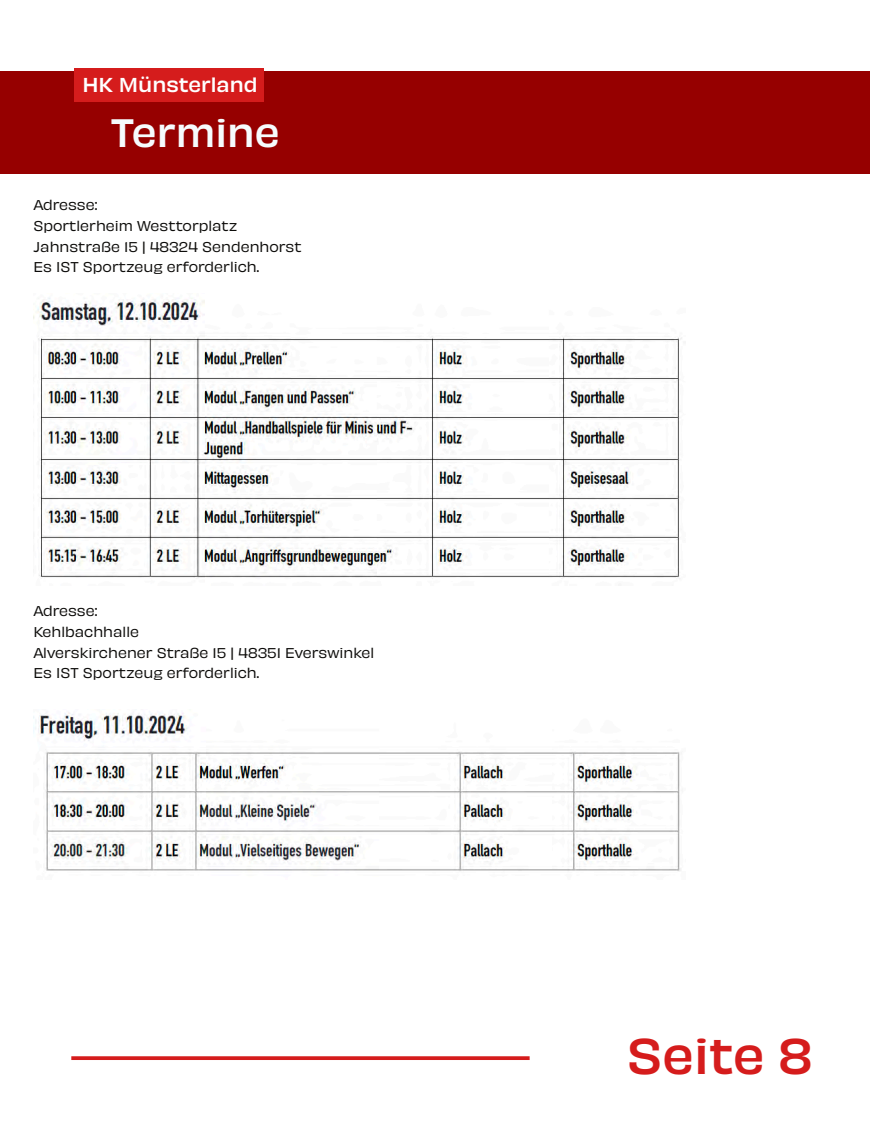
<style>
.page{position:relative;width:870px;height:1125px;background:#fff}
.page>*{position:absolute;margin:0;border:0;box-sizing:border-box;transform-origin:0 0}
.t1{font:500 46.62px "Obviously";color:#d51c1c}
.t2{font:500 37px "Obviously";color:#f6fbfd}
.t3{font:500 18.75px "Obviously";color:#fff}
.t4{font:13.25px/20.8px "Obviously";color:#0d0c0a}
</style>
<div class="page">
<svg style="left:71px;top:1056px;width:458px;height:4px;background:#d72b2b"></svg>
<div style="left:0;top:71px;width:869px;height:103px;background:#960000"></div>
<div style="left:74px;top:69px;width:190px;height:33px;background:#d51c1c"></div>
<img style="left:33px;top:712px;width:648px;height:159px">
<img style="left:33px;top:297px;width:649px;height:282px">
<h3 class="t3" style="left:82px;top:70px;width:177px">HK Münsterland</h3>
<h2 class="t2" style="left:111px;top:103px;width:171px">Termine</h2>
<p class="t4" style="left:33px;top:194px;width:269px">Adresse:<br>Sportlerheim Westtorplatz<br>Jahnstraße 15 | 48324 Sendenhorst<br>Es IST Sportzeug erforderlich.</p>
<p class="t4" style="left:33px;top:600px;width:342px">Adresse:<br>Kehlbachhalle<br>Alverskirchener Straße 15 | 48351 Everswinkel<br>Es IST Sportzeug erforderlich.</p>
<h1 class="t1" style="left:626px;top:1019px;width:187px">Seite 8</h1>
</div>
